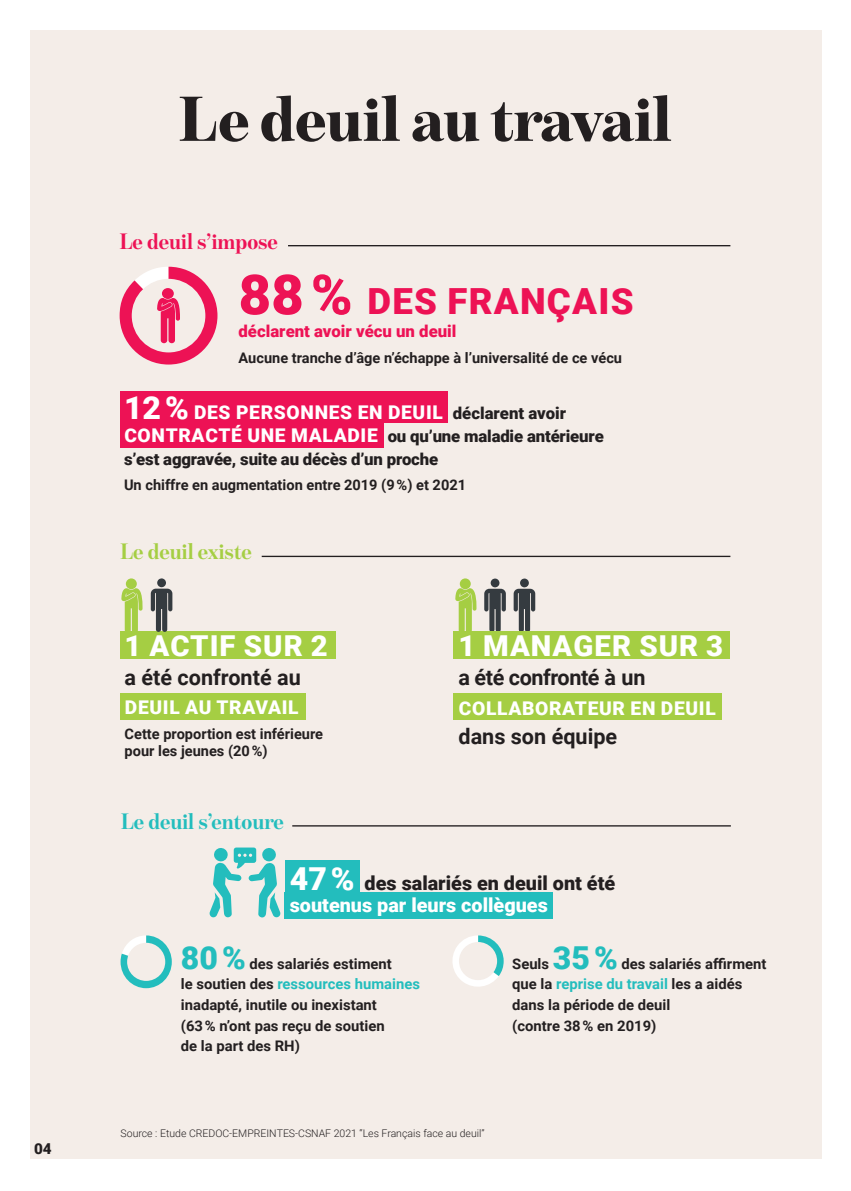
<style>
.page{position:relative;width:851px;height:1191px;background:#fff}
.page>*{position:absolute;margin:0;border:0;box-sizing:border-box;transform-origin:0 0}
.t1{font:900 64.5px "Benton Mod Disp";color:#231f20}
.t2{font:900 36px "Roboto";letter-spacing:.035em;color:#ed1255}
.t3{font:900 28.8px "Roboto";letter-spacing:.035em;color:#fff}
.t4{font:700 22.65px "Benton Mod Disp";color:#23bdbd}
.t5{font:700 22.65px "Benton Mod Disp";color:#ed1255}
.t6{font:700 22.65px "Benton Mod Disp";color:#a5ce43}
.t7{font:700 21.6px "Roboto";color:#231f20}
.t8{font:700 21.6px "Roboto";letter-spacing:-.02em;color:#231f20}
.t9{font:900 19.5px/22.5px "Roboto";color:#fff}
.t10{font:900 18.9px "Roboto";letter-spacing:.035em;color:#fff}
.t11{font:900 16.5px/23px "Roboto";letter-spacing:-.01em;color:#231f20}
.t12{font:900 16.5px "Roboto";color:#ed1255}
.t13{font:900 15px "Roboto";color:#231f20}
.t14{font:700 14.55px/20.7px "Roboto";color:#231f20}
.t15{font:300 10.5px "Roboto";color:#231f20}
.s1{font-size:55.5px}
.s2{font-size:31.65px}
.s3{font-size:16.5px;color:#231f20}
.s4{font-size:18.9px;color:#fff}
.s5{color:#231f20}
.s6{font-weight:900;font-size:31.65px;color:#23bdbd}
.s7{color:#23bdbd}
</style>
<div class="page">
<div style="left:30px;top:30px;width:791px;height:1128px;background:#f4ede8"></div>
<hr style="left:262px;top:556px;width:468px;height:1px;background:#231f20">
<svg style="left:484px;top:578px;width:22px;height:53px"></svg>
<svg style="left:513px;top:578px;width:22px;height:53px"></svg>
<div style="left:453px;top:631px;width:277px;height:28px;background:#a5ce43"></div>
<div style="left:120px;top:631px;width:215px;height:27px;background:#a5ce43"></div>
<svg style="left:151px;top:578px;width:21px;height:54px"></svg>
<hr style="left:288px;top:245px;width:442px;height:1px;background:#231f20">
<div style="left:120px;top:391px;width:327px;height:32px;background:#ed1255"></div>
<div style="left:120px;top:421px;width:263px;height:27px;background:#ed1255"></div>
<svg style="left:455px;top:588px;width:21px;height:43px"></svg>
<div style="left:459px;top:578px;width:11px;height:11px;background:#a5ce43;border-radius:50%"></div>
<svg style="left:121px;top:588px;width:21px;height:43px"></svg>
<div style="left:126px;top:578px;width:11px;height:11px;background:#a5ce43;border-radius:50%"></div>
<hr style="left:292px;top:825px;width:438px;height:1px;background:#231f20">
<svg style="left:209px;top:847px;width:72px;height:70px"></svg>
<svg style="left:120px;top:267px;width:97px;height:97px"></svg>
<div style="left:162px;top:288px;width:12px;height:11px;background:#ed1255;border-radius:50%"></div>
<svg style="left:452px;top:935px;width:51px;height:52px"></svg>
<div style="left:459px;top:942px;width:38px;height:38px;background:#f4ede8;border-radius:50%"></div>
<svg style="left:120px;top:935px;width:52px;height:53px"></svg>
<div style="left:127px;top:942px;width:38px;height:39px;background:#f4ede8;border-radius:50%"></div>
<div style="left:120px;top:693px;width:185px;height:27px;background:#a5ce43"></div>
<div style="left:453px;top:693px;width:268px;height:27px;background:#a5ce43"></div>
<div style="left:285px;top:860px;width:74px;height:32px;background:#23bdbd"></div>
<div style="left:285px;top:892px;width:267px;height:27px;background:#23bdbd"></div>
<p class="t13" style="left:34px;top:1142px;width:19px">04</p>
<h1 class="t1" style="left:179px;top:83px;width:494px">Le deuil au travail</h1>
<h3 class="t5" style="left:120px;top:229px;width:160px">Le deuil s’impose</h3>
<h2 class="t2" style="left:238px;top:286px;width:396px"><span class="s1">88 %</span> DES FRANÇAIS</h2>
<p class="t12" style="left:238px;top:324px;width:219px">déclarent avoir vécu un deuil</p>
<p class="t14" style="left:238px;top:348px;width:385px">Aucune tranche d’âge n’échappe à l’universalité de ce vécu</p>
<p class="t10" style="left:124px;top:404px;width:443px"><span class="s2">12 %</span> DES PERSONNES EN DEUIL <span class="s3">déclarent avoir</span></p>
<p class="t11" style="left:124px;top:425px;width:481px"><span class="s4">CONTRACTÉ UNE MALADIE</span> ou qu’une maladie antérieure s’est aggravée, suite au décès d’un proche</p>
<p class="t14" style="left:124px;top:474px;width:343px">Un chiffre en augmentation entre 2019 (9 %) et 2021</p>
<h3 class="t6" style="left:120px;top:539px;width:133px">Le deuil existe</h3>
<h3 class="t3" style="left:124px;top:633px;width:204px">1 ACTIF SUR 2</h3>
<h3 class="t7" style="left:124px;top:668px;width:178px">a été confronté au</h3>
<p class="t10" style="left:125px;top:698px;width:175px">DEUIL AU TRAVAIL</p>
<p class="t14" style="left:124px;top:726px;width:200px;line-height:17.5px">Cette proportion est inférieure pour les jeunes (20 %)</p>
<h3 class="t4" style="left:121px;top:808px;width:164px">Le deuil s’entoure</h3>
<h3 class="t3" style="left:458px;top:633px;width:266px">1 MANAGER SUR 3</h3>
<h3 class="t8" style="left:458px;top:668px;width:189px">a été confronté à un</h3>
<p class="t10" style="left:459px;top:700px;width:258px">COLLABORATEUR EN DEUIL</p>
<h3 class="t7" style="left:458px;top:727px;width:160px">dans son équipe</h3>
<h3 class="t9" style="left:290px;top:873px;width:327px"><span class="s2">47 %</span> <span class="s5">des salariés en deuil ont été </span>soutenus par leurs collègues</h3>
<p class="t14" style="left:181px;top:954px;width:240px"><span class="s6">80 %</span> des salariés estiment<br>le soutien des <span class="s7">ressources humaines </span>inadapté, inutile ou inexistant<br>(63 % n’ont pas reçu de soutien<br>de la part des RH)</p>
<p class="t14" style="left:512px;top:954px;width:256px">Seuls <span class="s6">35 %</span> des salariés affirment que la <span class="s7">reprise du travail</span> les a aidés dans la période de deuil<br>(contre 38 % en 2019)</p>
<p class="t15" style="left:120px;top:1125px;width:365px">Source : Etude CREDOC-EMPREINTES-CSNAF 2021 “Les Français face au deuil”</p>
</div>
